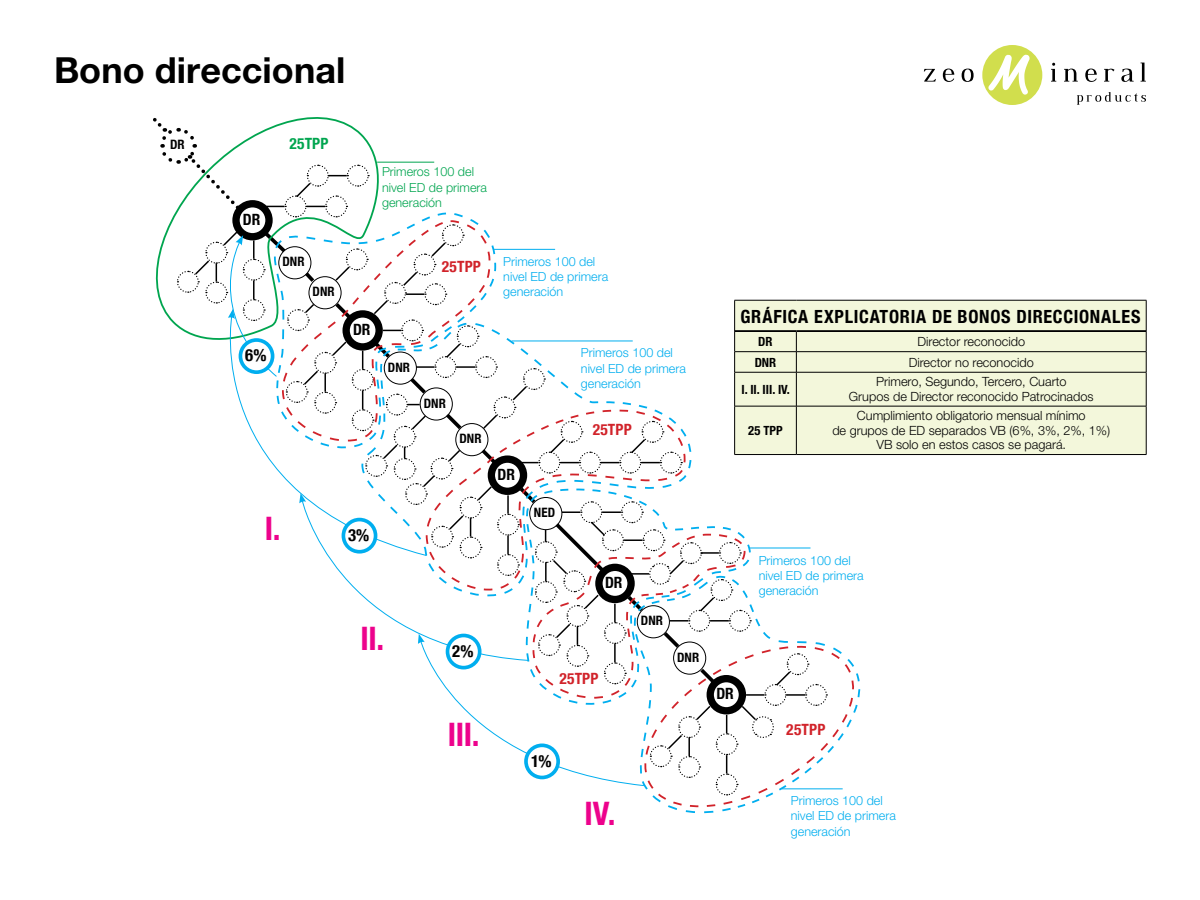
<style>
.page{position:relative;width:1200px;height:900px;background:#fff}
.page>*{position:absolute;margin:0;border:0;box-sizing:border-box;transform-origin:0 0}
.t1{font:700 36px "Helvetica Neue LT Pro";color:#000}
.t2{font:700 condensed 32.25px "Helvetica Neue";letter-spacing:-.01em;color:#ed028c}
.t3{font:700 condensed 18.15px "Helvetica Neue";letter-spacing:.04em;color:#000}
.t4{font:700 condensed 16.8px "Helvetica Neue";color:#000}
.t5{font:700 condensed 15.45px "Helvetica Neue";letter-spacing:.01em;color:#d1232a}
.t6{font:700 condensed 15.45px "Helvetica Neue";color:#000}
.t7{font:700 condensed 15.45px "Helvetica Neue";letter-spacing:.01em;color:#00a54f}
.t8{font:700 condensed 12.9px "Helvetica Neue";letter-spacing:.01em;color:#000}
.t9{font:300 12.75px/14.5px "Helvetica Neue LT Pro";color:#000;text-align:center}
.t10{font:700 condensed 12.75px "Helvetica Neue LT Pro";color:#000}
.t11{font:300 12.6px/15.1px "Helvetica Neue LT Pro";color:#00aeef}
.t12{font:300 12.6px/15.1px "Helvetica Neue LT Pro";color:#00a54f}
</style>
<div class="page">
<svg style="left:924px;top:69px;width:12px;height:13px"></svg>
<svg style="left:943px;top:69px;width:11px;height:13px"></svg>
<svg style="left:962px;top:69px;width:12px;height:13px"></svg>
<svg style="left:1051px;top:63px;width:5px;height:19px"></svg>
<svg style="left:1064px;top:69px;width:14px;height:13px"></svg>
<svg style="left:1085px;top:69px;width:12px;height:13px"></svg>
<svg style="left:1104px;top:69px;width:11px;height:13px"></svg>
<svg style="left:1121px;top:69px;width:13px;height:13px"></svg>
<svg style="left:1141px;top:63px;width:5px;height:19px"></svg>
<svg style="left:1077px;top:92px;width:69px;height:13px"></svg>
<svg style="left:982px;top:45px;width:60px;height:60px"></svg>
<div style="left:865px;top:301px;width:281px;height:153px;background:#f3f7db"></div>
<hr style="left:796px;top:300px;width:350px;height:1px;background:#000">
<hr style="left:1146px;top:300px;width:1px;height:31px;background:#000">
<hr style="left:796px;top:351px;width:350px;height:1px;background:#000">
<svg style="left:1146px;top:331px;width:1px;height:41px"></svg>
<hr style="left:796px;top:372px;width:350px;height:1px;background:#000">
<hr style="left:1146px;top:372px;width:1px;height:34px;background:#000">
<hr style="left:796px;top:406px;width:350px;height:1px;background:#000">
<hr style="left:1146px;top:406px;width:1px;height:48px;background:#000">
<hr style="left:796px;top:454px;width:350px;height:1px;background:#000">
<hr style="left:796px;top:330px;width:350px;height:2px;background:#000">
<svg style="left:153px;top:117px;width:712px;height:697px"></svg>
<svg style="left:274px;top:212px;width:223px;height:230px"></svg>
<h1 class="t1" style="left:54px;top:48px;width:293px">Bono direccional</h1>
<p class="t8" style="left:170px;top:134px;width:16px">DR</p>
<p class="t7" style="left:289px;top:131px;width:41px">25TPP</p>
<p class="t6" style="left:243px;top:207px;width:19px">DR</p>
<p class="t8" style="left:282px;top:251px;width:24px">DNR</p>
<p class="t8" style="left:313px;top:281px;width:24px">DNR</p>
<h3 class="t4" style="left:245px;top:341px;width:23px">6%</h3>
<h2 class="t2" style="left:265px;top:502px;width:17px">I.</h2>
<p class="t12" style="left:382px;top:164px;width:106px">Primeros 100 del nivel ED de primera generación</p>
<p class="t6" style="left:353px;top:317px;width:19px">DR</p>
<h3 class="t4" style="left:348px;top:521px;width:23px">3%</h3>
<p class="t5" style="left:442px;top:254px;width:41px">25TPP</p>
<p class="t11" style="left:503px;top:254px;width:106px">Primeros 100 del nivel ED de primera generación</p>
<p class="t8" style="left:388px;top:356px;width:24px">DNR</p>
<p class="t8" style="left:424px;top:392px;width:24px">DNR</p>
<p class="t8" style="left:459px;top:428px;width:24px">DNR</p>
<p class="t6" style="left:498px;top:461px;width:19px">DR</p>
<p class="t8" style="left:534px;top:502px;width:23px">NED</p>
<p class="t11" style="left:581px;top:345px;width:106px">Primeros 100 del nivel ED de primera generación</p>
<p class="t5" style="left:593px;top:416px;width:41px">25TPP</p>
<h2 class="t2" style="left:360px;top:611px;width:25px">II.</h2>
<h3 class="t4" style="left:452px;top:637px;width:23px">2%</h3>
<p class="t6" style="left:605px;top:570px;width:19px">DR</p>
<p class="t5" style="left:559px;top:666px;width:41px">25TPP</p>
<p class="t8" style="left:641px;top:610px;width:24px">DNR</p>
<p class="t8" style="left:677px;top:646px;width:24px">DNR</p>
<h2 class="t2" style="left:448px;top:708px;width:33px">III.</h2>
<h3 class="t4" style="left:531px;top:747px;width:22px">1%</h3>
<h2 class="t2" style="left:584px;top:787px;width:33px">IV.</h2>
<h3 class="t3" style="left:740px;top:301px;width:402px">GRÁFICA EXPLICATORIA DE BONOS DIRECCIONALES</h3>
<p class="t10" style="left:758px;top:334px;width:16px">DR</p>
<p class="t9" style="left:918px;top:334px;width:109px">Director reconocido</p>
<p class="t10" style="left:755px;top:354px;width:23px">DNR</p>
<p class="t9" style="left:909px;top:354px;width:127px">Director no reconocido</p>
<p class="t10" style="left:741px;top:381px;width:50px">I. II. III. IV.</p>
<p class="t9" style="left:849px;top:374px;width:246px">Primero, Segundo, Tercero, Cuarto<br>Grupos de Director reconocido Patrocinados</p>
<p class="t10" style="left:748px;top:423px;width:36px">25 TPP</p>
<p class="t9" style="left:832px;top:408px;width:279px">Cumplimiento obligatorio mensual mínimo<br>de grupos de ED separados VB (6%, 3%, 2%, 1%)<br>VB solo en estos casos se pagará.</p>
<p class="t11" style="left:759px;top:552px;width:106px">Primeros 100 del nivel ED de primera generación</p>
<p class="t6" style="left:716px;top:681px;width:19px">DR</p>
<p class="t5" style="left:786px;top:717px;width:41px">25TPP</p>
<p class="t11" style="left:791px;top:793px;width:106px">Primeros 100 del nivel ED de primera generación</p>
</div>
